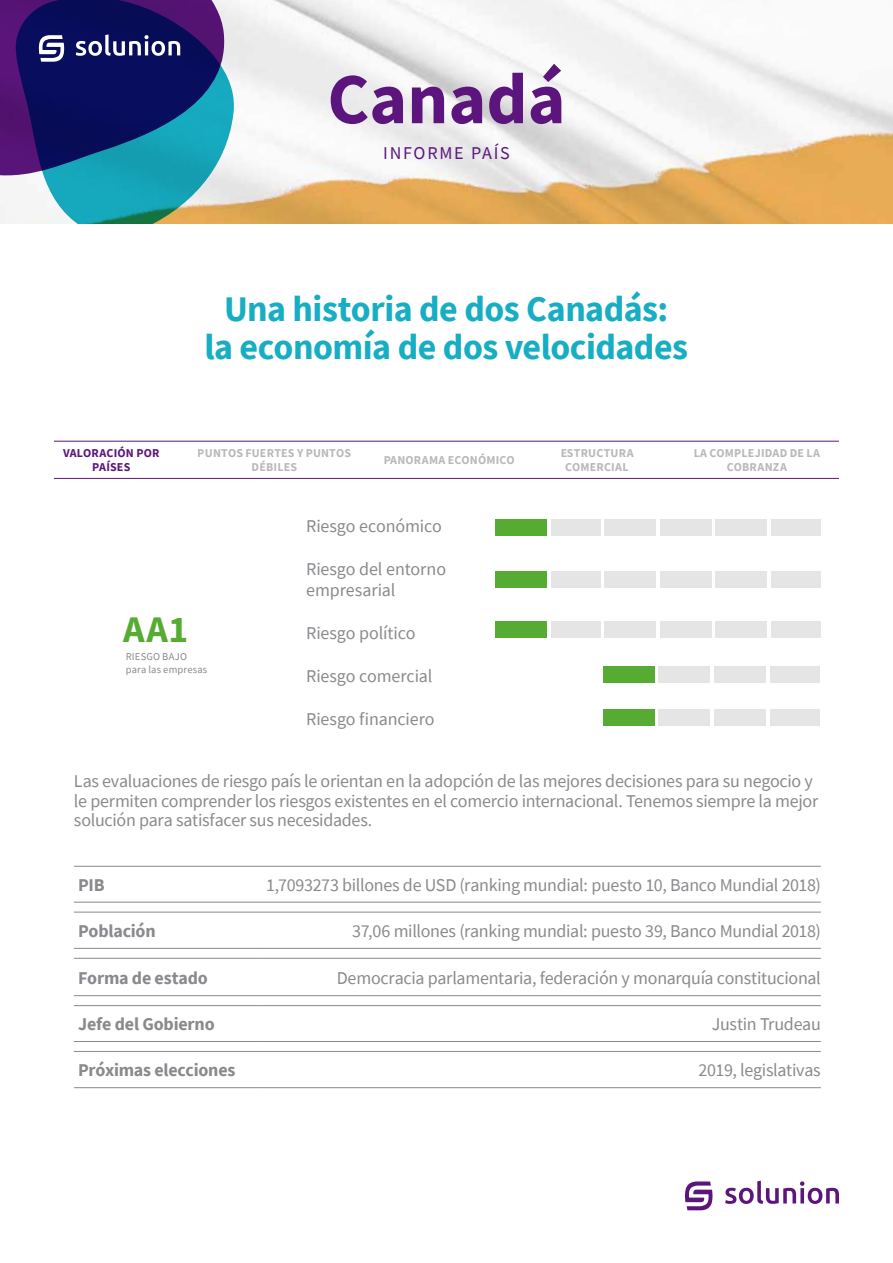
<style>
.page{position:relative;width:893px;height:1263px;background:#fff}
.page>*{position:absolute;margin:0;border:0;box-sizing:border-box;transform-origin:0 0}
.t1{font:700 72px "Source Sans Pro";color:#5c157d}
.t2{font:700 37.5px "Source Sans Pro";color:#56ab32}
.t3{font:700 36px/37.5px "Source Sans Pro";letter-spacing:-.015em;color:#17aec4;text-align:center}
.t4{font:18px/19.8px "Source Sans Pro";letter-spacing:-.015em;color:#898a8d}
.t5{font:700 18px "Source Sans Pro";letter-spacing:-.01em;color:#898a8d}
.t6{font:18px "Source Sans Pro";letter-spacing:.1em;color:#5c157d}
.t7{font:700 12px/14.4px "Source Sans Pro";letter-spacing:.015em;color:#898a8d;text-align:center}
.t8{font:700 12px/14.4px "Source Sans Pro";letter-spacing:.015em;color:#5c157d;text-align:center}
.t9{font:10.5px/12.6px "Source Sans Pro";letter-spacing:.02em;color:#898a8d}
</style>
<div class="page">
<svg style="left:725px;top:1181px;width:114px;height:23px"></svg>
<svg style="left:685px;top:1181px;width:28px;height:29px"></svg>
<img style="left:0;top:0;width:893px;height:223px">
<div style="left:603px;top:666px;width:52px;height:16px;background:#56ab32"></div>
<div style="left:603px;top:710px;width:52px;height:16px;background:#56ab32"></div>
<div style="left:770px;top:666px;width:49px;height:16px;background:#e6e5e6"></div>
<div style="left:770px;top:710px;width:49px;height:16px;background:#e6e5e6"></div>
<div style="left:714px;top:666px;width:52px;height:16px;background:#e6e5e6"></div>
<div style="left:714px;top:710px;width:52px;height:16px;background:#e6e5e6"></div>
<div style="left:659px;top:666px;width:51px;height:16px;background:#e6e5e6"></div>
<div style="left:659px;top:710px;width:51px;height:16px;background:#e6e5e6"></div>
<div style="left:604px;top:520px;width:52px;height:16px;background:#e6e5e6"></div>
<div style="left:604px;top:572px;width:52px;height:16px;background:#e6e5e6"></div>
<div style="left:604px;top:621px;width:52px;height:16px;background:#e6e5e6"></div>
<div style="left:660px;top:520px;width:51px;height:16px;background:#e6e5e6"></div>
<div style="left:660px;top:572px;width:51px;height:16px;background:#e6e5e6"></div>
<div style="left:660px;top:621px;width:51px;height:16px;background:#e6e5e6"></div>
<div style="left:771px;top:520px;width:50px;height:16px;background:#e6e5e6"></div>
<div style="left:771px;top:572px;width:50px;height:16px;background:#e6e5e6"></div>
<div style="left:771px;top:621px;width:50px;height:16px;background:#e6e5e6"></div>
<div style="left:551px;top:520px;width:49px;height:16px;background:#e6e5e6"></div>
<div style="left:551px;top:572px;width:49px;height:16px;background:#e6e5e6"></div>
<div style="left:551px;top:621px;width:49px;height:16px;background:#e6e5e6"></div>
<div style="left:715px;top:520px;width:52px;height:16px;background:#e6e5e6"></div>
<div style="left:715px;top:572px;width:52px;height:16px;background:#e6e5e6"></div>
<div style="left:715px;top:621px;width:52px;height:16px;background:#e6e5e6"></div>
<div style="left:495px;top:520px;width:51px;height:16px;background:#56ab32"></div>
<div style="left:495px;top:572px;width:51px;height:16px;background:#56ab32"></div>
<div style="left:495px;top:621px;width:51px;height:16px;background:#56ab32"></div>
<hr style="left:54px;top:441px;width:785px;height:1px;background:#5c157d">
<hr style="left:54px;top:478px;width:785px;height:1px;background:#5c157d">
<hr style="left:74px;top:866px;width:183px;height:1px;background:#898a8d">
<hr style="left:257px;top:866px;width:564px;height:1px;background:#898a8d">
<hr style="left:74px;top:902px;width:183px;height:1px;background:#898a8d">
<hr style="left:74px;top:912px;width:183px;height:1px;background:#898a8d">
<hr style="left:74px;top:948px;width:183px;height:1px;background:#898a8d">
<hr style="left:74px;top:958px;width:183px;height:1px;background:#898a8d">
<hr style="left:74px;top:995px;width:183px;height:1px;background:#898a8d">
<hr style="left:74px;top:1005px;width:183px;height:1px;background:#898a8d">
<hr style="left:74px;top:1041px;width:183px;height:1px;background:#898a8d">
<hr style="left:74px;top:1051px;width:183px;height:1px;background:#898a8d">
<hr style="left:74px;top:1087px;width:183px;height:1px;background:#898a8d">
<hr style="left:257px;top:902px;width:564px;height:1px;background:#898a8d">
<hr style="left:257px;top:912px;width:564px;height:1px;background:#898a8d">
<hr style="left:257px;top:948px;width:564px;height:1px;background:#898a8d">
<hr style="left:257px;top:958px;width:564px;height:1px;background:#898a8d">
<hr style="left:257px;top:995px;width:564px;height:1px;background:#898a8d">
<hr style="left:257px;top:1005px;width:564px;height:1px;background:#898a8d">
<hr style="left:257px;top:1041px;width:564px;height:1px;background:#898a8d">
<hr style="left:257px;top:1051px;width:564px;height:1px;background:#898a8d">
<hr style="left:257px;top:1087px;width:564px;height:1px;background:#898a8d">
<svg style="left:13px;top:0;width:223px;height:223px"></svg>
<svg style="left:0;top:0;width:230px;height:179px;background:#25377a"></svg>
<h1 class="t1" style="left:327px;top:59px;width:240px">Canadá</h1>
<p class="t6" style="left:383px;top:144px;width:128px">INFORME PAÍS</p>
<h3 class="t3" style="left:204px;top:290px;width:485px">Una historia de dos Canadás:<br>la economía de dos velocidades</h3>
<p class="t8" style="left:63px;top:446px;width:98px">VALORACIÓN POR<br>PAÍSES</p>
<p class="t7" style="left:383px;top:453px;width:133px">PANORAMA ECONÓMICO</p>
<p class="t7" style="left:198px;top:446px;width:155px">PUNTOS FUERTES Y PUNTOS<br>DÉBILES</p>
<p class="t7" style="left:560px;top:446px;width:75px">ESTRUCTURA<br>COMERCIAL</p>
<p class="t7" style="left:693px;top:446px;width:128px">LA COMPLEJIDAD DE LA<br>COBRANZA</p>
<h2 class="t2" style="left:123px;top:609px;width:67px">AA1</h2>
<p class="t9" style="left:126px;top:651px;width:83px">RIESGO BAJO para las empresas</p>
<p class="t4" style="left:306px;top:516px;width:137px">Riesgo económico</p>
<p class="t4" style="left:306px;top:558px;width:141px;line-height:21.5px">Riesgo del entorno empresarial</p>
<p class="t4" style="left:306px;top:623px;width:111px">Riesgo político</p>
<p class="t4" style="left:306px;top:666px;width:128px">Riesgo comercial</p>
<p class="t4" style="left:306px;top:709px;width:130px">Riesgo financiero</p>
<p class="t4" style="left:74px;top:771px;width:746px">Las evaluaciones de riesgo país le orientan en la adopción de las mejores decisiones para su negocio y le permiten comprender los riesgos existentes en el comercio internacional. Tenemos siempre la mejor solución para satisfacer sus necesidades.</p>
<p class="t5" style="left:78px;top:875px;width:28px">PIB</p>
<p class="t4" style="left:266px;top:875px;width:556px">1,7093273 billones de USD (ranking mundial: puesto 10, Banco Mundial 2018)</p>
<p class="t5" style="left:78px;top:921px;width:79px">Población</p>
<p class="t4" style="left:352px;top:921px;width:470px">37,06 millones (ranking mundial: puesto 39, Banco Mundial 2018)</p>
<p class="t5" style="left:78px;top:968px;width:131px">Forma de estado</p>
<p class="t4" style="left:337px;top:968px;width:486px">Democracia parlamentaria, federación y monarquía constitucional</p>
<p class="t5" style="left:78px;top:1014px;width:138px">Jefe del Gobierno</p>
<p class="t4" style="left:712px;top:1014px;width:111px">Justin Trudeau</p>
<p class="t5" style="left:78px;top:1060px;width:159px">Próximas elecciones</p>
<p class="t4" style="left:699px;top:1060px;width:124px">2019, legislativas</p>
</div>
